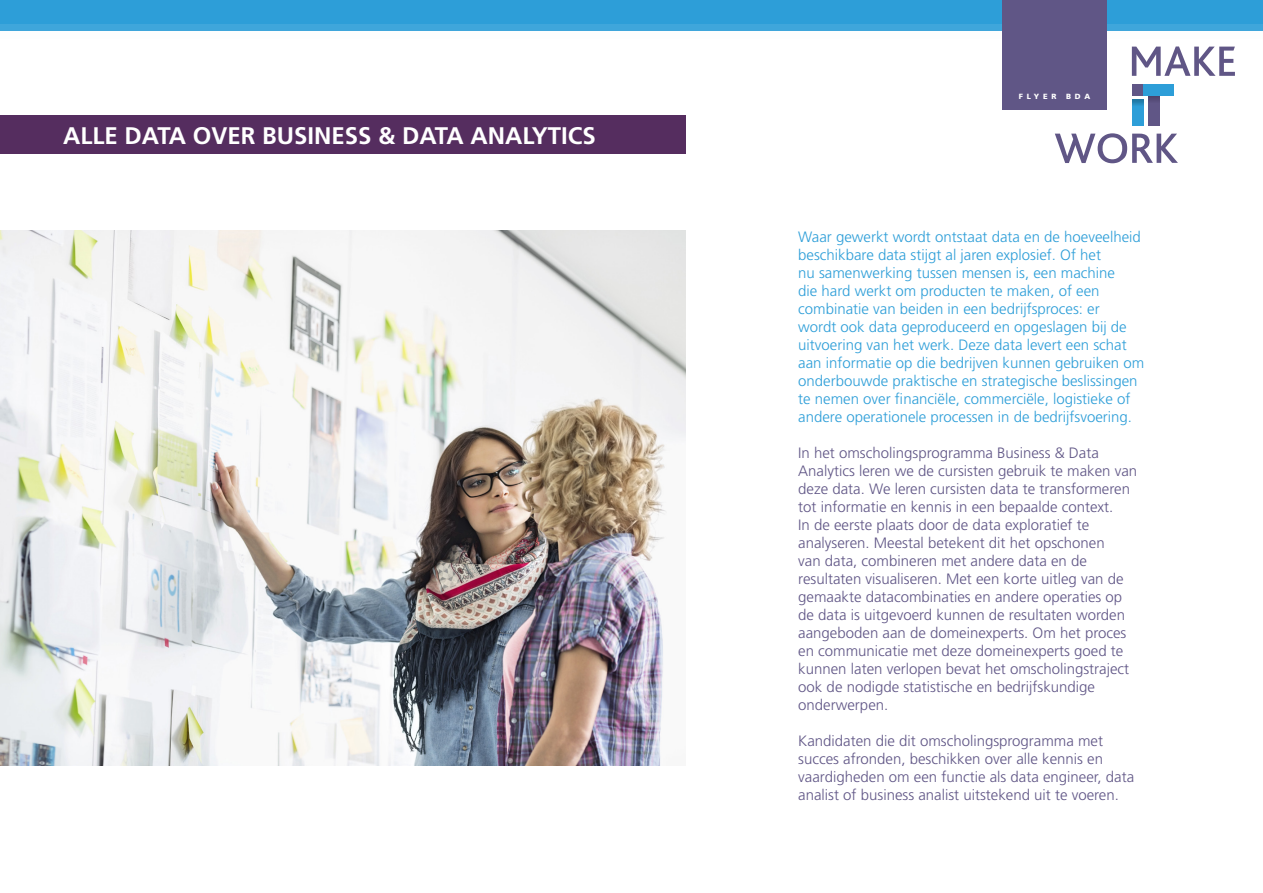
<style>
.page{position:relative;width:1263px;height:893px;background:#fff}
.page>*{position:absolute;margin:0;border:0;box-sizing:border-box;transform-origin:0 0}
.t1{font:700 24px "Fontys Frutiger";color:#fff}
.t2{font:300 15px/18px "Fontys Frutiger";color:#605686}
.t3{font:300 15px/18px "Fontys Frutiger";color:#2d9ed8}
.t4{font:900 7.5px "Fontys Frutiger";letter-spacing:.5em;color:#fff}
</style>
<div class="page">
<svg style="left:1055px;top:133px;width:123px;height:30px"></svg>
<svg style="left:1132px;top:47px;width:103px;height:29px"></svg>
<svg style="left:1132px;top:99px;width:11px;height:26px"></svg>
<div style="left:1132px;top:85px;width:16px;height:11px;background:#605686"></div>
<svg style="left:1148px;top:96px;width:12px;height:29px"></svg>
<div style="left:1143px;top:85px;width:30px;height:11px;background:#2d9ed8"></div>
<div style="left:0;top:0;width:1263px;height:31px;background:#2d9ed8"></div>
<div style="left:0;top:24px;width:1263px;height:7px;background:#3fa6db"></div>
<div style="left:1002px;top:0;width:105px;height:109px;background:#605686"></div>
<img style="left:0;top:231px;width:685px;height:534px">
<div style="left:0;top:116px;width:685px;height:38px;background:#552d5f"></div>
<p class="t1" style="left:63px;top:122px;width:534px">ALLE DATA OVER BUSINESS &amp; DATA ANALYTICS</p>
<p class="t4" style="left:1019px;top:92px;width:39px">FLYER</p>
<p class="t4" style="left:1066px;top:92px;width:26px">BDA</p>
<p class="t3" style="left:798px;top:228px;width:347px">Waar gewerkt wordt ontstaat data en de hoeveelheid beschikbare data stijgt al jaren explosief. Of het<br>nu samenwerking tussen mensen is, een machine<br>die hard werkt om producten te maken, of een combinatie van beiden in een bedrijfsproces: er<br>wordt ook data geproduceerd en opgeslagen bij de uitvoering van het werk. Deze data levert een schat aan informatie op die bedrijven kunnen gebruiken om onderbouwde praktische en strategische beslissingen te nemen over financiële, commerciële, logistieke of andere operationele processen in de bedrijfsvoering.</p>
<p class="t2" style="left:798px;top:444px;width:340px">In het omscholingsprogramma Business &amp; Data Analytics leren we de cursisten gebruik te maken van deze data. We leren cursisten data te transformeren tot informatie en kennis in een bepaalde context.<br>In de eerste plaats door de data exploratief te analyseren. Meestal betekent dit het opschonen<br>van data, combineren met andere data en de resultaten visualiseren. Met een korte uitleg van de gemaakte datacombinaties en andere operaties op de data is uitgevoerd kunnen de resultaten worden aangeboden aan de domeinexperts. Om het proces en communicatie met deze domeinexperts goed te kunnen laten verlopen bevat het omscholingstraject ook de nodigde statistische en bedrijfskundige onderwerpen.</p>
<p class="t2" style="left:798px;top:732px;width:337px">Kandidaten die dit omscholingsprogramma met succes afronden, beschikken over alle kennis en vaardigheden om een functie als data engineer, data analist of business analist uitstekend uit te voeren.</p>
</div>
